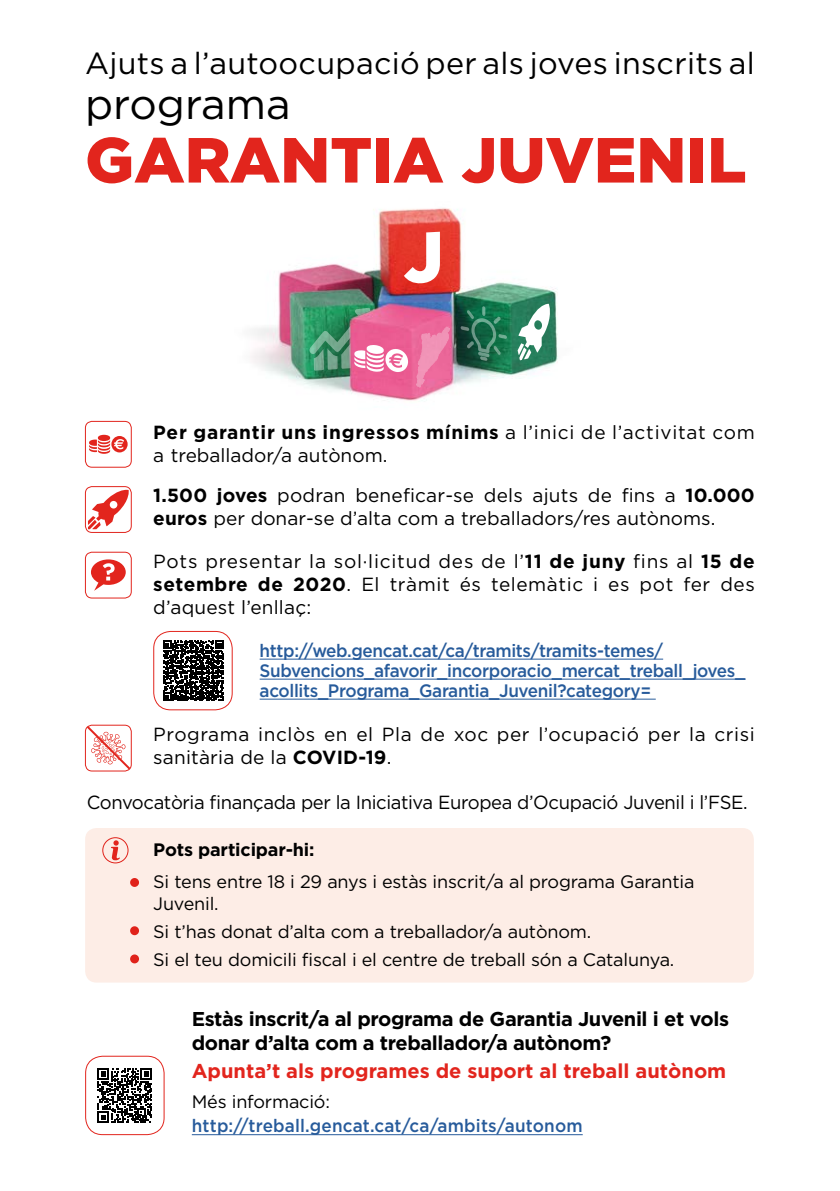
<style>
.page{position:relative;width:840px;height:1191px;background:#fff}
.page>*{position:absolute;margin:0;border:0;box-sizing:border-box;transform-origin:0 0}
.t1{font:900 63.6px "Gotham";color:#e2251d}
.t2{font:42.4px "Gotham";color:#000}
.t3{font:30.4px "Gotham";letter-spacing:.01em;color:#000}
.t4{font:700 20px/24px "Gotham";letter-spacing:-.02em;color:#000}
.t5{font:700 20px "Gotham";color:#e2251d}
.t6{font:19px/23px "Gotham";letter-spacing:.005em;color:#000}
.t7{font:19px/23px "Gotham";letter-spacing:.03em;color:#000}
.t8{font:19px "Gotham";letter-spacing:-.02em;color:#000}
.t9{font:18px/22px "Gotham";letter-spacing:-.01em;color:#000}
.t10{font:500 18px/20px "Gotham";letter-spacing:-.02em;color:#275b9b;scale:.95 1}
.t11{font:500 18px "Gotham";letter-spacing:.01em;color:#275b9b;scale:.95 1}
.t12{font:700 18px "Gotham";letter-spacing:-.01em;color:#000}
.s1{font-weight:700}
</style>
<div class="page">
<div style="left:85px;top:828px;width:668px;height:154px;background:#fdede6;border-radius:11px"></div>
<img style="left:251px;top:208px;width:307px;height:193px">
<svg style="left:403px;top:232px;width:36px;height:52px"></svg>
<svg style="left:517px;top:304px;width:35px;height:56px"></svg>
<svg style="left:416px;top:317px;width:33px;height:73px;background:#ed79a5"></svg>
<svg style="left:460px;top:306px;width:46px;height:55px;background:#216a4d"></svg>
<svg style="left:308px;top:308px;width:100px;height:65px;background:#a0898d"></svg>
<hr style="left:192px;top:1134px;width:390px;height:1px;background:#275b9b">
<hr style="left:259px;top:659px;width:403px;height:1px;background:#275b9b">
<hr style="left:259px;top:679px;width:486px;height:1px;background:#275b9b">
<hr style="left:259px;top:699px;width:396px;height:1px;background:#275b9b">
<div style="left:130px;top:878px;width:9px;height:9px;background:#e2251d;border-radius:50%"></div>
<div style="left:130px;top:926px;width:9px;height:9px;background:#e2251d;border-radius:50%"></div>
<div style="left:130px;top:954px;width:9px;height:9px;background:#e2251d;border-radius:50%"></div>
<div style="left:85px;top:421px;width:46px;height:46px;border:1px solid #e2251d;border-radius:7px"></div>
<svg style="left:89px;top:435px;width:38px;height:19px"></svg>
<div style="left:85px;top:486px;width:46px;height:47px;border:1px solid #e2251d;border-radius:7px"></div>
<svg style="left:88px;top:490px;width:42px;height:39px"></svg>
<div style="left:85px;top:552px;width:46px;height:46px;border:1px solid #e2251d;border-radius:7px"></div>
<svg style="left:91px;top:559px;width:35px;height:32px"></svg>
<svg style="left:97px;top:1068px;width:55px;height:54px"></svg>
<div style="left:85px;top:1055px;width:79px;height:80px;border:1px solid #e2251d;border-radius:17px"></div>
<div style="left:153px;top:631px;width:79px;height:79px;border:1px solid #e2251d;border-radius:17px"></div>
<svg style="left:163px;top:640px;width:60px;height:61px"></svg>
<svg style="left:85px;top:725px;width:46px;height:46px"></svg>
<svg style="left:111px;top:840px;width:9px;height:20px"></svg>
<div style="left:102px;top:837px;width:26px;height:26px;border:1px solid #e2251d;border-radius:50%"></div>
<p class="t3" style="left:85px;top:46px;width:670px">Ajuts a l’autoocupació per als joves inscrits al</p>
<p class="t2" style="left:85px;top:80px;width:207px">programa</p>
<p class="t1" style="left:85px;top:116px;width:662px">GARANTIA JUVENIL</p>
<p class="t6" style="left:153px;top:420px;width:602px"><span class="s1">Per garantir uns ingressos mínims</span> a l’inici de l’activitat com a treballador/a autònom.</p>
<p class="t6" style="left:153px;top:483px;width:602px"><span class="s1">1.500 joves</span> podran beneficar-se dels ajuts de fins a <span class="s1">10.000 euros</span> per donar-se d’alta com a treballadors/res autònoms.</p>
<p class="t6" style="left:153px;top:549px;width:602px;text-align:justify">Pots presentar la sol·licitud des de l’<span class="s1">11 de juny</span> fins al <span class="s1">15 de setembre de 2020</span>. El tràmit és telemàtic i es pot fer des d’aquest l’enllaç:</p>
<p class="t10" style="left:259px;top:640px;width:512px">http://web.gencat.cat/ca/tramits/tramits-temes/<br>Subvencions_afavorir_incorporacio_mercat_treball_joves_ acollits_Programa_Garantia_Juvenil?category=</p>
<p class="t7" style="left:153px;top:722px;width:602px">Programa inclòs en el Pla de xoc per l’ocupació per la crisi sanitària de la <span class="s1">COVID-19</span>.</p>
<p class="t8" style="left:87px;top:792px;width:662px">Convocatòria finançada per la Iniciativa Europea d’Ocupació Juvenil i l’FSE.</p>
<p class="t12" style="left:153px;top:839px;width:163px">Pots participar-hi:</p>
<p class="t9" style="left:153px;top:870px;width:542px">Si tens entre 18 i 29 anys i estàs inscrit/a al programa Garantia<br>Juvenil.</p>
<p class="t9" style="left:153px;top:920px;width:439px">Si t’has donat d’alta com a treballador/a autònom.</p>
<p class="t9" style="left:153px;top:948px;width:522px">Si el teu domicili fiscal i el centre de treball són a Catalunya.</p>
<p class="t4" style="left:192px;top:1006px;width:538px">Estàs inscrit/a al programa de Garantia Juvenil i et vols donar d’alta com a treballador/a autònom?</p>
<p class="t5" style="left:192px;top:1059px;width:535px">Apunta’t als programes de suport al treball autònom</p>
<p class="t9" style="left:192px;top:1090px;width:140px">Més informació:</p>
<p class="t11" style="left:192px;top:1115px;width:413px">http://treball.gencat.cat/ca/ambits/autonom</p>
</div>
